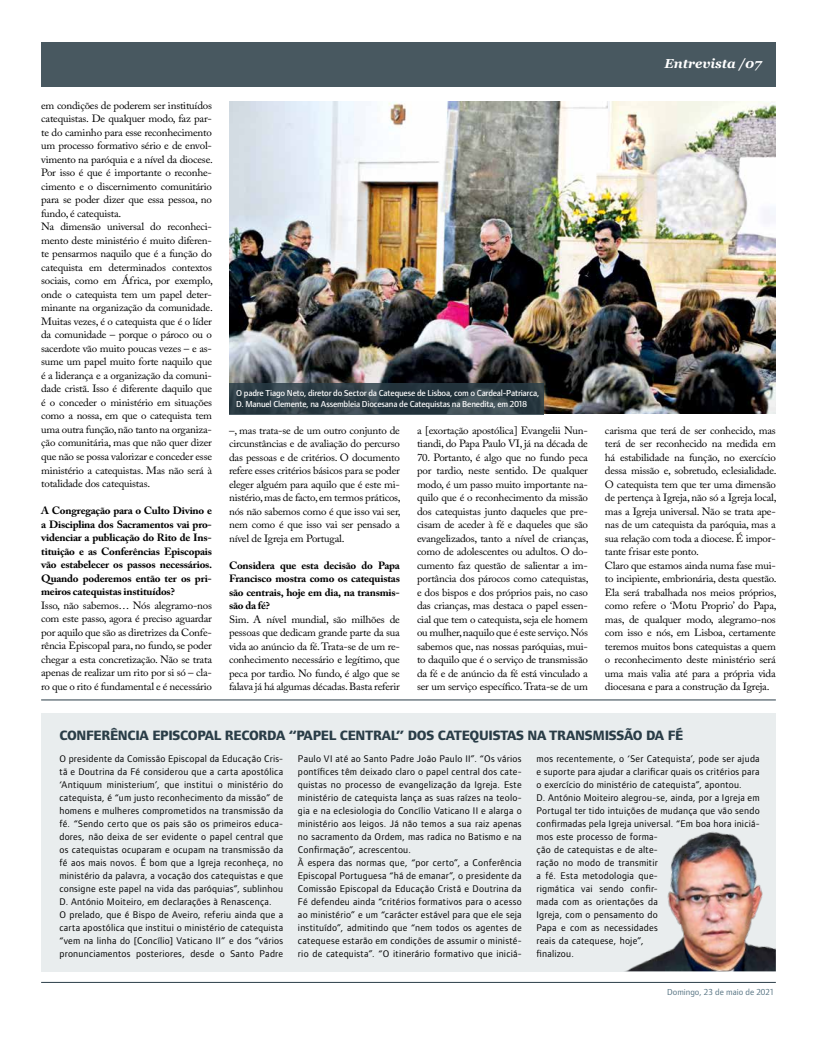
<style>
.page{position:relative;width:817px;height:1049px;background:#fff}
.page>*{position:absolute;margin:0;border:0;box-sizing:border-box;transform-origin:0 0}
.t1{font:800 14px "Foundry Form Sans";letter-spacing:-.02em;color:#2a3d47}
.t2{font:italic 700 13px "Georgia";color:#fff}
.t3{font:10.5px/13.5px "Adobe Caslon Pro";letter-spacing:-.02em;color:#000;text-align:justify;scale:1.05 1}
.t4{font:700 10.5px/13.5px "Adobe Caslon Pro";letter-spacing:-.02em;color:#000;text-align:justify;scale:1.05 1}
.t5{font:10px/13px "Foundry Form Sans";letter-spacing:.025em;color:#000}
.t6{font:500 9px/11px "Foundry Form Sans";letter-spacing:-.02em;color:#fff}
.t7{font:9px "Foundry Form Sans";color:#577483}
</style>
<div class="page">
<hr style="left:41px;top:982px;width:734px;height:1px;background:#2a3d47">
<div style="left:41px;top:713px;width:734px;height:258px;background:#e9edee"></div>
<img style="left:626px;top:831px;width:149px;height:140px">
<div style="left:41px;top:43px;width:734px;height:44px;background:#485860"></div>
<hr style="left:41px;top:700px;width:734px;height:1px;background:#2a3d47">
<img style="left:229px;top:101px;width:546px;height:313px">
<svg style="left:229px;top:383px;width:314px;height:31px;background:#2e3d45"></svg>
<p class="t2" style="left:664px;top:54px;width:99px">Entrevista /07</p>
<p class="t3" style="left:41px;top:99px;width:165px;text-align:left">em condições de poderem ser instituídos catequistas. De qualquer modo, faz par&shy;te do caminho para esse reconhecimento um processo formativo sério e de envol&shy;vimento na paróquia e a nível da diocese.<br>Por isso é que é importante o reconhe&shy;cimento e o discernimento comunitário para se poder dizer que essa pessoa, no fundo, é catequista.<br>Na dimensão universal do reconheci&shy;mento deste ministério é muito diferen&shy;te pensarmos naquilo que é a função do catequista em determinados contextos sociais, como em África, por exemplo, onde o catequista tem um papel deter&shy;minante na organização da comunidade.<br>Muitas vezes, é o catequista que é o líder da comunidade – porque o pároco ou o sacerdote vão muito poucas vezes – e as&shy;sume um papel muito forte naquilo que é a liderança e a organização da comuni&shy;dade cristã. Isso é diferente daquilo que é o conceder o ministério em situações como a nossa, em que o catequista tem uma outra função, não tanto na organiza&shy;ção comunitária, mas que não quer dizer que não se possa valorizar e conceder esse ministério a catequistas. Mas não será à totalidade dos catequistas.</p>
<p class="t4" style="left:41px;top:504px;width:164px">A Congregação para o Culto Divino e a Disciplina dos Sacramentos vai pro&shy;videnciar a publicação do Rito de Ins&shy;tituição e as Conferências Episcopais vão estabelecer os passos necessários.<br>Quando poderemos então ter os pri&shy;meiros catequistas instituídos?</p>
<p class="t3" style="left:41px;top:598px;width:164px">Isso, não sabemos… Nós alegramo-nos com este passo, agora é preciso aguardar por aquilo que são as diretrizes da Confe&shy;rência Episcopal para, no fundo, se poder chegar a esta concretização. Não se trata apenas de realizar um rito por si só – cla&shy;ro que o rito é fundamental e é necessário</p>
<p class="t6" style="left:236px;top:388px;width:304px">O padre Tiago Neto, diretor do Sector da Catequese de Lisboa, com o Cardeal-Patriarca,<br>D. Manuel Clemente, na Assembleia Diocesana de Catequistas na Benedita, em 2018</p>
<p class="t3" style="left:417px;top:423px;width:164px">a [exortação apostólica] Evangelii Nun&shy;tiandi, do Papa Paulo VI, já na década de</p>
<p class="t3" style="left:417px;top:450px;width:165px">70. Portanto, é algo que no fundo peca por tardio, neste sentido. De qualquer modo, é um passo muito importante na&shy;quilo que é o reconhecimento da missão dos catequistas junto daqueles que pre&shy;cisam de aceder à fé e daqueles que são evangelizados, tanto a nível de crianças, como de adolescentes ou adultos. O do&shy;cumento faz questão de salientar a im&shy;portância dos párocos como catequistas, e dos bispos e dos próprios pais, no caso das crianças, mas destaca o papel essen&shy;cial que tem o catequista, seja ele homem ou mulher, naquilo que é este serviço. Nós sabemos que, nas nossas paróquias, mui&shy;to daquilo que é o serviço de transmissão da fé e de anúncio da fé está vinculado a ser um serviço específico. Trata-se de um</p>
<p class="t3" style="left:229px;top:423px;width:165px">–, mas trata-se de um outro conjunto de circunstâncias e de avaliação do percurso das pessoas e de critérios. O documento refere esses critérios básicos para se poder eleger alguém para aquilo que é este mi&shy;nistério, mas de facto, em termos práticos, nós não sabemos como é que isso vai ser, nem como é que isso vai ser pensado a nível de Igreja em Portugal.</p>
<p class="t4" style="left:229px;top:558px;width:164px">Considera que esta decisão do Papa Francisco mostra como os catequistas são centrais, hoje em dia, na transmis&shy;são da fé?</p>
<p class="t3" style="left:229px;top:612px;width:164px">Sim. A nível mundial, são milhões de pessoas que dedicam grande parte da sua vida ao anúncio da fé. Trata-se de um re&shy;conhecimento necessário e legítimo, que peca por tardio. No fundo, é algo que se falava já há algumas décadas. Basta referir</p>
<p class="t3" style="left:604px;top:423px;width:165px;text-align:left">carisma que terá de ser conhecido, mas terá de ser reconhecido na medida em há estabilidade na função, no exercício dessa missão e, sobretudo, eclesialidade.<br>O catequista tem que ter uma dimensão de pertença à Igreja, não só a Igreja local, mas a Igreja universal. Não se trata ape&shy;nas de um catequista da paróquia, mas a sua relação com toda a diocese. É impor&shy;tante frisar este ponto.<br>Claro que estamos ainda numa fase mui&shy;to incipiente, embrionária, desta questão.<br>Ela será trabalhada nos meios próprios, como refere o ‘Motu Proprio’ do Papa, mas, de qualquer modo, alegramo-nos com isso e nós, em Lisboa, certamente teremos muitos bons catequistas a quem o reconhecimento deste ministério será uma mais valia até para a própria vida diocesana e para a construção da Igreja.</p>
<h1 class="t1" style="left:59px;top:728px;width:625px">CONFERÊNCIA EPISCOPAL RECORDA “PAPEL CENTRAL” DOS CATEQUISTAS NA TRANSMISSÃO DA FÉ</h1>
<p class="t5" style="left:59px;top:752px;width:225px">O presidente da Comissão Episcopal da Educação Cris&shy;tã e Doutrina da Fé considerou que a carta apostólica ‘Antiquum ministerium’, que institui o ministério do catequista, é “um justo reconhecimento da missão” de homens e mulheres comprometidos na transmissão da fé. “Sendo certo que os pais são os primeiros educa&shy;dores, não deixa de ser evidente o papel central que os catequistas ocuparam e ocupam na transmissão da fé aos mais novos. É bom que a Igreja reconheça, no ministério da palavra, a vocação dos catequistas e que consigne este papel na vida das paróquias”, sublinhou D. António Moiteiro, em declarações à Renascença.<br>O prelado, que é Bispo de Aveiro, referiu ainda que a carta apostólica que institui o ministério de catequista “vem na linha do [Concílio] Vaticano II” e dos “vários pronunciamentos posteriores, desde o Santo Padre</p>
<p class="t5" style="left:298px;top:752px;width:225px">Paulo VI até ao Santo Padre João Paulo II”. “Os vários pontífices têm deixado claro o papel central dos cate&shy;quistas no processo de evangelização da Igreja. Este ministério de catequista lança as suas raízes na teolo&shy;gia e na eclesiologia do Concílio Vaticano II e alarga o ministério aos leigos. Já não temos a sua raiz apenas no sacramento da Ordem, mas radica no Batismo e na Confirmação”, acrescentou.<br>À espera das normas que, “por certo”, a Conferência Episcopal Portuguesa “há de emanar”, o presidente da Comissão Episcopal da Educação Cristã e Doutrina da Fé defendeu ainda “critérios formativos para o acesso ao ministério” e um “carácter estável para que ele seja instituído”, admitindo que “nem todos os agentes de catequese estarão em condições de assumir o ministé&shy;rio de catequista”. “O itinerário formativo que iniciá-</p>
<p class="t5" style="left:536px;top:752px;width:225px">mos recentemente, o ‘Ser Catequista’, pode ser ajuda e suporte para ajudar a clarificar quais os critérios para o exercício do ministério de catequista”, apontou.<br>D. António Moiteiro alegrou-se, ainda, por a Igreja em Portugal ter tido intuições de mudança que vão sendo confirmadas pela Igreja universal. “Em boa hora iniciá&shy;mos este processo de forma-<br>ção de catequistas e de alte-<br>ração no modo de transmitir<br>a fé. Esta metodologia que-<br>rigmática vai sendo confir-<br>mada com as orientações da<br>Igreja, com o pensamento do<br>Papa e com as necessidades<br>reais da catequese, hoje”,<br>finalizou.</p>
<p class="t7" style="left:667px;top:987px;width:109px">Domingo, 23 de maio de 2021</p>
</div>
